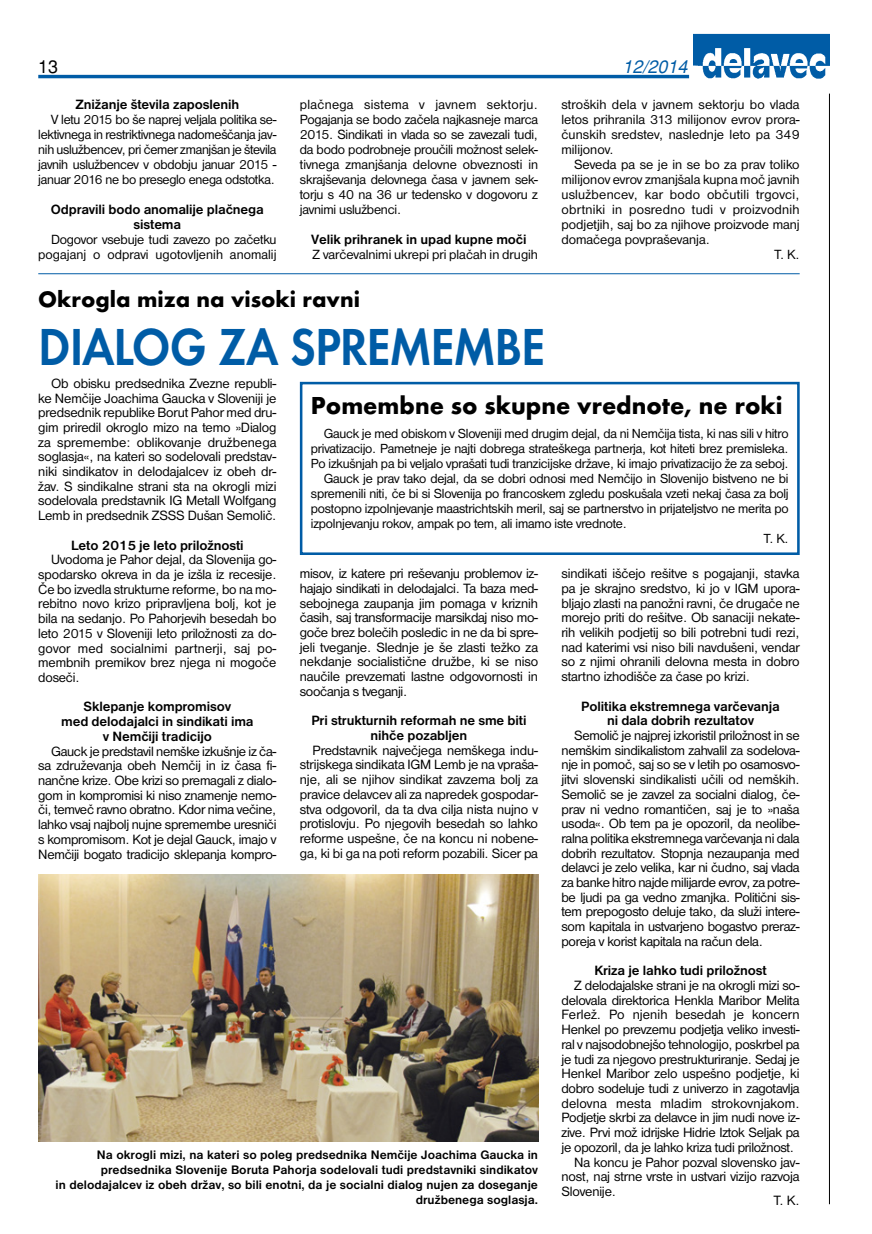
<style>
.page{position:relative;width:872px;height:1234px;background:#fff}
.page>*{position:absolute;margin:0;border:0;box-sizing:border-box;transform-origin:0 0}
.t1{font:600 54px "Futura TCE";color:#005ca6;scale:.9 1}
.t2{font:700 25.5px "Futura TCE";color:#000}
.t3{font:700 23.25px "Futura TCE";color:#000}
.t4{font:italic 18px "Slo Helvetica";color:#005ca6}
.t5{font:18px "Slo Helvetica Roman";color:#000}
.t6{font:13.95px/14.7px "Nimbus San DCE";letter-spacing:-.015em;color:#000;text-align:justify}
.t7{font:700 13.95px/14.7px "Nimbus San DCE";letter-spacing:-.01em;color:#000;text-align:center}
.t8{font:13.95px "Nimbus San DCE";letter-spacing:.01em;color:#000}
.t9{font:13.95px "Nimbus San DCE";letter-spacing:.005em;color:#000}
.t10{font:13.8px/15px "Nimbus San DCE";color:#000;text-align:justify}
.t11{font:13.65px "Nimbus San DCE";letter-spacing:-.015em;color:#000}
.t12{font:700 12.75px/15px "Nimbus San DCE";color:#000;text-align:right}
</style>
<div class="page">
<hr style="left:829px;top:94px;width:1px;height:1109px;background:#000">
<img style="left:693px;top:33px;width:136px;height:46px">
<hr style="left:38px;top:75px;width:651px;height:3px;background:#005ca6">
<img style="left:38px;top:874px;width:500px;height:267px">
<div style="left:300px;top:382px;width:499px;height:173px;border:3px solid #005ca6"></div>
<hr style="left:38px;top:273px;width:761px;height:1px;background:#005ca6">
<p class="t5" style="left:38px;top:56px;width:22px">13</p>
<p class="t4" style="left:622px;top:56px;width:67px">12/2014</p>
<p class="t7" style="left:76px;top:97px;width:165px">Znižanje števila zaposlenih</p>
<p class="t10" style="left:38px;top:112px;width:240px;text-indent:13px">V letu 2015 bo še naprej veljala politika se&shy;lektivnega in restriktivnega nadomeščanja jav&shy;nih uslužbencev, pri čemer zmanjšan je števila javnih uslužbencev v obdobju januar 2015 - januar 2016 ne bo preseglo enega odstotka.</p>
<p class="t7" style="left:51px;top:202px;width:214px">Odpravili bodo anomalije plačnega sistema</p>
<p class="t10" style="left:38px;top:232px;width:240px;text-align:right">Dogovor vsebuje tudi zavezo po začetku pogajanj o odpravi ugotovljenih anomalij</p>
<p class="t10" style="left:300px;top:97px;width:240px">plačnega sistema v javnem sektorju.<br>Pogajanja se bodo začela najkasneje marca 2015. Sindikati in vlada so se zavezali tudi, da bodo podrobneje proučili možnost selek&shy;tivnega zmanjšanja delovne obveznosti in skrajševanja delovnega časa v javnem sek&shy;torju s 40 na 36 ur tedensko v dogovoru z javnimi uslužbenci.</p>
<p class="t7" style="left:311px;top:232px;width:217px">Velik prihranek in upad kupne moči</p>
<p class="t10" style="left:313px;top:247px;width:227px">Z varčevalnimi ukrepi pri plačah in drugih</p>
<h3 class="t3" style="left:38px;top:285px;width:323px">Okrogla miza na visoki ravni</h3>
<h1 class="t1" style="left:38px;top:314px;width:32px">DIALOG</h1>
<h1 class="t1" style="left:218px;top:314px;width:365px">ZA SPREMEMBE</h1>
<p class="t10" style="left:561px;top:97px;width:240px">stroških dela v javnem sektorju bo vlada letos prihranila 313 milijonov evrov prora&shy;čunskih sredstev, naslednje leto pa 349 milijonov.</p>
<p class="t10" style="left:574px;top:157px;width:227px">Seveda pa se je in se bo za prav toliko</p>
<p class="t10" style="left:561px;top:172px;width:240px">milijonov evrov zmanjšala kupna moč javnih</p>
<p class="t10" style="left:561px;top:187px;width:239px">uslužbencev, kar bodo občutili trgovci,</p>
<p class="t10" style="left:561px;top:202px;width:240px">obrtniki in posredno tudi v proizvodnih</p>
<p class="t10" style="left:561px;top:217px;width:240px">podjetjih, saj bo za njihove proizvode manj</p>
<p class="t10" style="left:561px;top:232px;width:150px">domačega povpraševanja.</p>
<p class="t10" style="left:774px;top:247px;width:27px">T. K.</p>
<p class="t6" style="left:38px;top:376px;width:240px;text-indent:13px">Ob obisku predsednika Zvezne republi&shy;ke Nemčije Joachima Gaucka v Sloveniji je predsednik republike Borut Pahor med dru&shy;gim priredil okroglo mizo na temo »Dialog za spremembe: oblikovanje družbenega soglasja«, na kateri so sodelovali predstav&shy;niki sindikatov in delodajalcev iz obeh dr&shy;žav. S sindikalne strani sta na okrogli mizi sodelovala predstavnik IG Metall Wolfgang Lemb in predsednik ZSSS Dušan Semolič.</p>
<p class="t7" style="left:71px;top:537px;width:174px">Leto 2015 je leto priložnosti</p>
<p class="t6" style="left:38px;top:552px;width:240px;text-indent:13px">Uvodoma je Pahor dejal, da Slovenija go&shy;spodarsko okreva in da je izšla iz recesije.<br>Če bo izvedla strukturne reforme, bo na mo&shy;rebitno novo krizo pripravljena bolj, kot je bila na sedanjo. Po Pahorjevih besedah bo leto 2015 v Sloveniji leto priložnosti za do&shy;govor med socialnimi partnerji, saj po&shy;membnih premikov brez njega ni mogoče doseči.</p>
<p class="t7" style="left:61px;top:699px;width:194px">Sklepanje kompromisov<br>med delodajalci in sindikati ima v Nemčiji tradicijo</p>
<p class="t6" style="left:38px;top:743px;width:240px;text-indent:13px">Gauck je predstavil nemške izkušnje iz ča&shy;sa združevanja obeh Nemčij in iz časa fi&shy;nančne krize. Obe krizi so premagali z dialo&shy;gom in kompromisi ki niso znamenje nemo&shy;či, temveč ravno obratno. Kdor nima večine, lahko vsaj najbolj nujne spremembe uresniči s kompromisom. Kot je dejal Gauck, imajo v Nemčiji bogato tradicijo sklepanja kompro-</p>
<h2 class="t2" style="left:311px;top:390px;width:473px">Pomembne so skupne vrednote, ne roki</h2>
<p class="t11" style="left:324px;top:425px;width:466px">Gauck je med obiskom v Sloveniji med drugim dejal, da ni Nemčija tista, ki nas sili v hitro</p>
<p class="t11" style="left:311px;top:440px;width:479px">privatizacijo. Pametneje je najti dobrega strateškega partnerja, kot hiteti brez premisleka.</p>
<p class="t11" style="left:311px;top:455px;width:479px">Po izkušnjah pa bi veljalo vprašati tudi tranzicijske države, ki imajo privatizacijo že za seboj.</p>
<p class="t11" style="left:324px;top:470px;width:466px">Gauck je prav tako dejal, da se dobri odnosi med Nemčijo in Slovenijo bistveno ne bi</p>
<p class="t11" style="left:311px;top:485px;width:479px">spremenili niti, če bi si Slovenija po francoskem zgledu poskušala vzeti nekaj časa za bolj</p>
<p class="t11" style="left:311px;top:500px;width:479px">postopno izpolnjevanje maastrichtskih meril, saj se partnerstvo in prijateljstvo ne merita po</p>
<p class="t11" style="left:311px;top:515px;width:317px">izpolnjevanju rokov, ampak po tem, ali imamo iste vrednote.</p>
<p class="t11" style="left:763px;top:530px;width:26px">T. K.</p>
<p class="t6" style="left:300px;top:566px;width:240px">misov, iz katere pri reševanju problemov iz&shy;hajajo sindikati in delodajalci. Ta baza med&shy;sebojnega zaupanja jim pomaga v kriznih časih, saj transformacije marsikdaj niso mo&shy;goče brez bolečih posledic in ne da bi spre&shy;jeli tveganje. Slednje je še zlasti težko za nekdanje socialistične družbe, ki se niso naučile prevzemati lastne odgovornosti in soočanja s tveganji.</p>
<p class="t7" style="left:311px;top:713px;width:217px">Pri strukturnih reformah ne sme biti nihče pozabljen</p>
<p class="t6" style="left:300px;top:742px;width:240px;text-indent:13px">Predstavnik največjega nemškega indu&shy;strijskega sindikata IGM Lemb je na vpraša&shy;nje, ali se njihov sindikat zavzema bolj za pravice delavcev ali za napredek gospodar&shy;stva odgovoril, da ta dva cilja nista nujno v protislovju. Po njegovih besedah so lahko reforme uspešne, če na koncu ni nobene&shy;ga, ki bi ga na poti reform pozabili. Sicer pa</p>
<p class="t6" style="left:561px;top:566px;width:240px">sindikati iščejo rešitve s pogajanji, stavka pa je skrajno sredstvo, ki jo v IGM upora&shy;bljajo zlasti na panožni ravni, če drugače ne morejo priti do rešitve. Ob sanaciji nekate&shy;rih velikih podjetij so bili potrebni tudi rezi, nad katerimi vsi niso bili navdušeni, vendar so z njimi ohranili delovna mesta in dobro startno izhodišče za čase po krizi.</p>
<p class="t7" style="left:581px;top:698px;width:200px">Politika ekstremnega varčevanja ni dala dobrih rezultatov</p>
<p class="t6" style="left:561px;top:728px;width:240px;text-indent:13px">Semolič je najprej izkoristil priložnost in se nemškim sindikalistom zahvalil za sodelova&shy;nje in pomoč, saj so se v letih po osamosvo&shy;jitvi slovenski sindikalisti učili od nemških.<br>Semolič se je zavzel za socialni dialog, če&shy;prav ni vedno romantičen, saj je to »naša usoda«. Ob tem pa je opozoril, da neolibe&shy;ralna politika ekstremnega varčevanja ni dala dobrih rezultatov. Stopnja nezaupanja med delavci je zelo velika, kar ni čudno, saj vlada za banke hitro najde milijarde evrov, za potre&shy;be ljudi pa ga vedno zmanjka. Politični sis&shy;tem prepogosto deluje tako, da služi intere&shy;som kapitala in ustvarjeno bogastvo preraz&shy;poreja v korist kapitala na račun dela.</p>
<p class="t7" style="left:594px;top:963px;width:174px">Kriza je lahko tudi priložnost</p>
<p class="t6" style="left:574px;top:978px;width:227px">Z delodajalske strani je na okrogli mizi so-</p>
<p class="t6" style="left:561px;top:992px;width:239px">delovala direktorica Henkla Maribor Melita</p>
<p class="t9" style="left:561px;top:1006px;width:240px">Ferlež. Po njenih besedah je koncern</p>
<p class="t6" style="left:561px;top:1022px;width:240px">Henkel po prevzemu podjetja veliko investi-</p>
<p class="t6" style="left:561px;top:1036px;width:240px">ral v najsodobnejšo tehnologijo, poskrbel pa</p>
<p class="t6" style="left:561px;top:1051px;width:240px">je tudi za njegovo prestrukturiranje. Sedaj je</p>
<p class="t6" style="left:561px;top:1066px;width:239px">Henkel Maribor zelo uspešno podjetje, ki</p>
<p class="t6" style="left:561px;top:1080px;width:240px">dobro sodeluje tudi z univerzo in zagotavlja</p>
<p class="t8" style="left:561px;top:1095px;width:240px">delovna mesta mladim strokovnjakom.</p>
<p class="t6" style="left:561px;top:1110px;width:240px">Podjetje skrbi za delavce in jim nudi nove iz-</p>
<p class="t6" style="left:561px;top:1124px;width:240px">zive. Prvi mož idrijske Hidrie Iztok Seljak pa</p>
<p class="t6" style="left:561px;top:1139px;width:234px">je opozoril, da je lahko kriza tudi priložnost.</p>
<p class="t6" style="left:574px;top:1154px;width:227px">Na koncu je Pahor pozval slovensko jav-</p>
<p class="t6" style="left:561px;top:1169px;width:240px">nost, naj strne vrste in ustvari vizijo razvoja</p>
<p class="t6" style="left:561px;top:1183px;width:56px">Slovenije.</p>
<p class="t6" style="left:773px;top:1192px;width:27px">T. K.</p>
<p class="t12" style="left:56px;top:1147px;width:484px">Na okrogli mizi, na kateri so poleg predsednika Nemčije Joachima Gaucka in predsednika Slovenije Boruta Pahorja sodelovali tudi predstavniki sindikatov<br>in delodajalcev iz obeh držav, so bili enotni, da je socialni dialog nujen za doseganje družbenega soglasja.</p>
</div>
